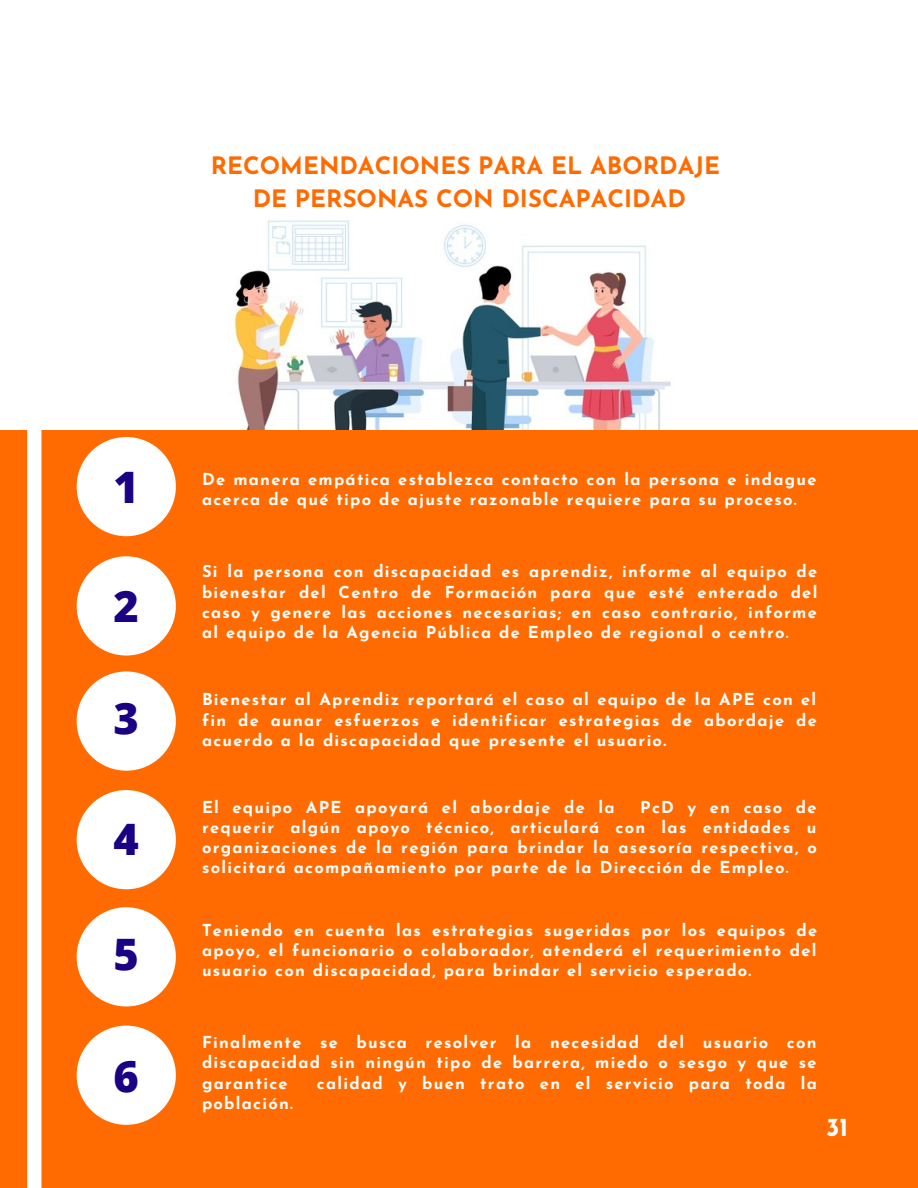
<style>
.page{position:relative;width:918px;height:1188px;background:#fff}
.page>*{position:absolute;margin:0;border:0;box-sizing:border-box;transform-origin:0 0}
.t1{font:800 43.35px "Open Sans";color:#1b0183}
.t2{font:700 25.5px "Josefin Sans";color:#fff}
.t3{font:700 24px "Josefin Sans";color:#ff6b00}
.t4{font:700 16.5px/20.2px "Josefin Sans";letter-spacing:.08em;color:#fff;text-align:justify}
</style>
<div class="page">
<img style="left:216px;top:220px;width:486px;height:211px">
<div style="left:0;top:431px;width:918px;height:757px;background:#ff6b00"></div>
<svg style="left:27px;top:430px;width:14px;height:758px;background:#fffbf8"></svg>
<div style="left:77px;top:437px;width:99px;height:99px;background:#fff;border-radius:50%"></div>
<div style="left:77px;top:556px;width:99px;height:100px;background:#fff;border-radius:50%"></div>
<div style="left:77px;top:671px;width:99px;height:100px;background:#fff;border-radius:50%"></div>
<div style="left:77px;top:790px;width:99px;height:99px;background:#fff;border-radius:50%"></div>
<div style="left:77px;top:907px;width:99px;height:99px;background:#fff;border-radius:50%"></div>
<div style="left:77px;top:1026px;width:99px;height:99px;background:#fff;border-radius:50%"></div>
<p class="t3" style="left:211px;top:156px;width:511px">RECOMENDACIONES PARA EL ABORDAJE</p>
<p class="t3" style="left:253px;top:189px;width:435px">DE PERSONAS CON DISCAPACIDAD</p>
<p class="t1" style="left:114px;top:457px;width:27px">1</p>
<p class="t1" style="left:114px;top:576px;width:27px">2</p>
<p class="t1" style="left:114px;top:688px;width:27px">3</p>
<p class="t1" style="left:114px;top:809px;width:27px">4</p>
<p class="t1" style="left:114px;top:924px;width:27px">5</p>
<p class="t1" style="left:114px;top:1045px;width:27px">6</p>
<p class="t4" style="left:202px;top:471px;width:616px">De manera empática establezca contacto con la persona e indague acerca de qué tipo de ajuste razonable requiere para su proceso.</p>
<p class="t4" style="left:202px;top:563px;width:617px">Si la persona con discapacidad es aprendiz, informe al equipo de bienestar del Centro de Formación para que esté enterado del caso y genere las acciones necesarias; en caso contrario, informe al equipo de la Agencia Pública de Empleo de regional o centro.</p>
<p class="t4" style="left:202px;top:691px;width:616px">Bienestar al Aprendiz reportará el caso al equipo de la APE con el fin de aunar esfuerzos e identificar estrategias de abordaje de acuerdo a la discapacidad que presente el usuario.</p>
<p class="t4" style="left:202px;top:798px;width:616px;text-indent:438px">PcD y en caso de requerir algún apoyo técnico, articulará con las entidades u organizaciones de la región para brindar la asesoría respectiva, o solicitará acompañamiento por parte de la Dirección de Empleo.</p>
<p class="t4" style="left:202px;top:798px;width:414px">El equipo APE apoyará el abordaje de la</p>
<p class="t4" style="left:202px;top:921px;width:617px">Teniendo en cuenta las estrategias sugeridas por los equipos de apoyo, el funcionario o colaborador, atenderá el requerimiento del usuario con discapacidad, para brindar el servicio esperado.</p>
<p class="t4" style="left:202px;top:1034px;width:616px">Finalmente se busca resolver la necesidad del usuario con discapacidad sin ningún tipo de barrera, miedo o sesgo y que se garantice</p>
<p class="t4" style="left:317px;top:1074px;width:501px">calidad y buen trato en el servicio para toda la</p>
<p class="t4" style="left:202px;top:1095px;width:93px">población.</p>
<p class="t2" style="left:826px;top:1117px;width:24px">31</p>
</div>
